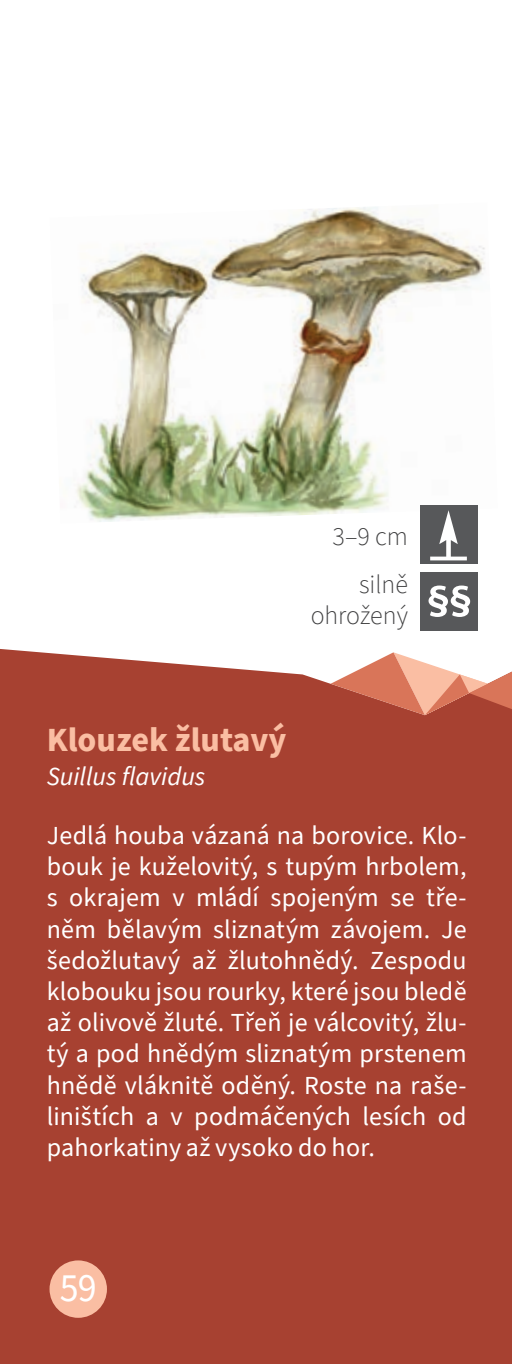
<style>
.page{position:relative;width:512px;height:1364px;background:#fff}
.page>*{position:absolute;margin:0;border:0;box-sizing:border-box;transform-origin:0 0}
.t1{font:40px "Source Sans Pro";color:#fff;scale:.95 1}
.t2{font:700 34px "Source Sans Pro";color:#fabea3}
.t3{font:26px/31.2px "Source Sans Pro";letter-spacing:.01em;color:#fff;text-align:justify}
.t4{font:300 26px/31.2px "Source Sans Pro";color:#3e3e3f;text-align:right}
.t5{font:italic 26px "Source Sans Pro";color:#fff}
</style>
<div class="page">
<img style="left:75px;top:207px;width:410px;height:316px">
<div style="left:0;top:649px;width:511px;height:715px;background:#a74131"></div>
<svg style="left:330px;top:652px;width:181px;height:63px"></svg>
<div style="left:49px;top:1260px;width:58px;height:57px;background:#fabea3;border-radius:50%"></div>
<div style="left:419px;top:572px;width:58px;height:58px;background:#57585a"></div>
<svg style="left:428px;top:585px;width:42px;height:32px"></svg>
<div style="left:419px;top:505px;width:58px;height:58px;background:#57585a"></div>
<svg style="left:430px;top:510px;width:36px;height:50px"></svg>
<svg style="left:0;top:1360px;width:4px;height:4px"></svg>
<svg style="left:509px;top:1360px;width:3px;height:4px"></svg>
<p class="t4" style="left:332px;top:521px;width:77px">3–9 cm</p>
<p class="t4" style="left:310px;top:570px;width:99px">silně ohrožený</p>
<h2 class="t2" style="left:47px;top:716px;width:241px">Klouzek žlutavý</h2>
<p class="t5" style="left:47px;top:759px;width:160px">Suillus flavidus</p>
<p class="t3" style="left:47px;top:820px;width:421px">Jedlá houba vázaná na borovice. Klo&shy;bouk je kuželovitý, s tupým hrbolem, s okrajem v mládí spojeným se tře&shy;něm bělavým sliznatým závojem. Je šedožlutavý až žlutohnědý. Zespodu klobouku jsou rourky, které jsou bledě až olivově žluté. Třeň je válcovitý, žlu&shy;tý a pod hnědým sliznatým prstenem hnědě vláknitě oděný. Roste na raše&shy;liništích a v podmáčených lesích od pahorkatiny až vysoko do hor.</p>
<h1 class="t1" style="left:60px;top:1261px;width:40px">59</h1>
</div>
